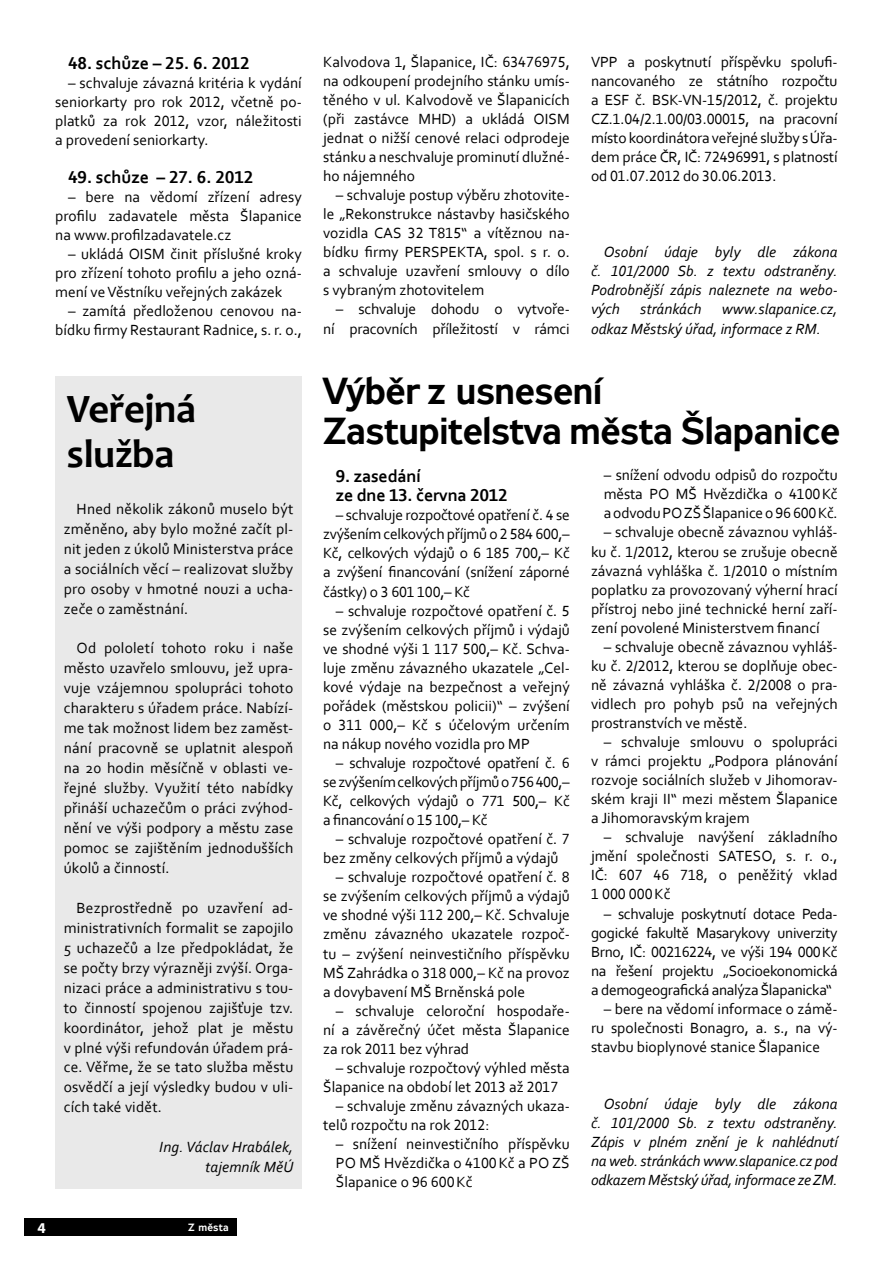
<style>
.page{position:relative;width:893px;height:1263px;background:#fff}
.page>*{position:absolute;margin:0;border:0;box-sizing:border-box;transform-origin:0 0}
.Nadpisy_zpravodaj{font:700 40.5px "Candara";letter-spacing:-.01em;color:#000}
.Nadpisy_zpravodaj-2{font:37.5px "Zeppelin 33";letter-spacing:-.01em;color:#000}
.Texty_zpravodaj{font:700 18px "Corbel";letter-spacing:-.01em;color:#000}
.Texty_zpravodaj-2{font:15.45px/19px "Corbel";color:#000;text-align:justify}
.Texty_zpravodaj-3{font:italic 15.45px/19px "Corbel";color:#000;text-align:justify}
.t1{font:700 15px "Myriad Pro";color:#fff}
.t2{font:10.5px "Zeppelin 33";letter-spacing:.02em;color:#fff}
</style>
<div class="page">
<div style="left:24px;top:1219px;width:213px;height:17px;background:#000"></div>
<div style="left:55px;top:376px;width:247px;height:812px;background:#e9e9e9"></div>
<p class="Texty_zpravodaj" style="left:68px;top:52px;width:183px">48. schůze – 25. 6. 2012</p>
<p class="Texty_zpravodaj-2" style="left:55px;top:73px;width:248px;text-indent:13px">– schvaluje závazná kritéria k vydání seniorkarty pro rok 2012, včetně po&shy;platků za rok 2012, vzor, náležitosti a provedení seniorkarty.</p>
<p class="Texty_zpravodaj" style="left:68px;top:166px;width:187px">49. schůze – 27. 6. 2012</p>
<p class="Texty_zpravodaj-2" style="left:55px;top:187px;width:248px;text-indent:13px">– bere na vědomí zřízení adresy profilu zadavatele města Šlapanice na www.profilzadavatele.cz</p>
<p class="Texty_zpravodaj-2" style="left:55px;top:244px;width:248px;text-indent:13px">– ukládá OISM činit příslušné kroky pro zřízení tohoto profilu a jeho ozná&shy;mení veVěstníku veřejných zakázek</p>
<p class="Texty_zpravodaj-2" style="left:55px;top:301px;width:248px;text-align:right">– zamítá předloženou cenovou na&shy;bídku firmy Restaurant Radnice, s. r. o.,</p>
<p class="Nadpisy_zpravodaj" style="left:67px;top:383px;width:130px">Veřejná</p>
<p class="Nadpisy_zpravodaj" style="left:67px;top:428px;width:109px">služba</p>
<p class="Texty_zpravodaj-2" style="left:64px;top:498px;width:231px;line-height:20px;text-indent:13px">Hned několik zákonů muselo být změněno, aby bylo možné začít pl&shy;nit jeden z úkolů Ministerstva práce a sociálních věcí – realizovat služby pro osoby v hmotné nouzi a ucha&shy;zeče o zaměstnání.</p>
<p class="Texty_zpravodaj-2" style="left:64px;top:638px;width:231px;line-height:20px;text-indent:13px">Od pololetí tohoto roku i naše město uzavřelo smlouvu, jež upra&shy;vuje vzájemnou spolupráci tohoto charakteru s úřadem práce. Nabízí&shy;me tak možnost lidem bez zaměst&shy;nání pracovně se uplatnit alespoň na 20 hodin měsíčně v oblasti ve&shy;řejné služby. Využití této nabídky přináší uchazečům o práci zvýhod&shy;nění ve výši podpory a městu zase pomoc se zajištěním jednodušších úkolů a činností.</p>
<p class="Texty_zpravodaj-2" style="left:64px;top:897px;width:231px;line-height:20px;text-indent:13px">Bezprostředně po uzavření ad&shy;ministrativních formalit se zapojilo 5 uchazečů a lze předpokládat, že se počty brzy výrazněji zvýší. Orga&shy;nizaci práce a administrativu s tou&shy;to činností spojenou zajišťuje tzv. koordinátor, jehož plat je městu v plné výši refundován úřadem prá&shy;ce. Věřme, že se tato služba městu osvědčí a její výsledky budou v uli&shy;cích také vidět.</p>
<p class="Texty_zpravodaj-3" style="left:159px;top:1137px;width:136px">Ing. Václav Hrabálek,</p>
<p class="Texty_zpravodaj-3" style="left:205px;top:1157px;width:90px">tajemník MěÚ</p>
<p class="t1" style="left:37px;top:1218px;width:10px">4</p>
<p class="t2" style="left:188px;top:1221px;width:42px">Z města</p>
<p class="Texty_zpravodaj-2" style="left:323px;top:52px;width:248px">Kalvodova 1, Šlapanice, IČ: 63476975, na odkoupení prodejního stánku umís&shy;těného v ul. Kalvodově ve Šlapanicích (při zastávce MHD) a ukládá OISM jednat o nižší cenové relaci odprodeje stánku a neschvaluje prominutí dlužné&shy;ho nájemného</p>
<p class="Texty_zpravodaj-2" style="left:323px;top:185px;width:248px;text-indent:13px">– schvaluje postup výběru zhotovite&shy;le „Rekonstrukce nástavby hasičského vozidla CAS 32 T815“ a vítěznou na&shy;bídku firmy PERSPEKTA, spol. s r. o. a schvaluje uzavření smlouvy o dílo s vybraným zhotovitelem</p>
<p class="Texty_zpravodaj-2" style="left:323px;top:299px;width:248px;text-align:right">– schvaluje dohodu o vytvoře&shy;ní pracovních příležitostí v rámci</p>
<p class="Texty_zpravodaj-2" style="left:591px;top:52px;width:248px">VPP a poskytnutí příspěvku spolufi&shy;nancovaného ze státního rozpočtu a ESF č. BSK-VN-15/2012, č. projektu CZ.1.04/2.1.00/03.00015, na pracovní místo koordinátora veřejné služby sÚřa&shy;dem práce ČR, IČ: 72496991, s platností od 01.07.2012 do 30.06.2013.</p>
<p class="Texty_zpravodaj-3" style="left:591px;top:242px;width:248px;text-indent:13px">Osobní údaje byly dle zákona č. 101/2000 Sb. z textu odstraněny.<br>Podrobnější zápis naleznete na webo&shy;vých</p>
<p class="Texty_zpravodaj-3" style="left:640px;top:299px;width:63px">stránkách</p>
<p class="Texty_zpravodaj-3" style="left:591px;top:299px;width:248px;text-indent:131px">www.slapanice.cz, odkaz Městský úřad, informace z RM.</p>
<p class="Nadpisy_zpravodaj-2" style="left:323px;top:370px;width:280px">Výběr z usnesení</p>
<p class="Nadpisy_zpravodaj-2" style="left:323px;top:410px;width:518px">Zastupitelstva města Šlapanice</p>
<p class="Texty_zpravodaj" style="left:336px;top:465px;width:86px">9. zasedání</p>
<p class="Texty_zpravodaj" style="left:336px;top:484px;width:173px">ze dne 13. června 2012</p>
<p class="Texty_zpravodaj-2" style="left:323px;top:505px;width:248px;text-indent:13px">– schvaluje rozpočtové opatření č. 4 se zvýšením celkových příjmů o 2 584 600,– Kč, celkových výdajů o 6 185 700,– Kč a zvýšení financování (snížení záporné částky) o 3 601 100,– Kč</p>
<p class="Texty_zpravodaj-2" style="left:323px;top:600px;width:248px;text-indent:13px">– schvaluje rozpočtové opatření č. 5 se zvýšením celkových příjmů i výdajů ve shodné výši 1 117 500,– Kč. Schva&shy;luje změnu závazného ukazatele „Cel&shy;kové výdaje na bezpečnost a veřejný pořádek (městskou policii)“ – zvýšení o 311 000,– Kč s účelovým určením na nákup nového vozidla pro MP</p>
<p class="Texty_zpravodaj-2" style="left:323px;top:753px;width:248px;text-indent:13px">– schvaluje rozpočtové opatření č. 6 se zvýšením celkových příjmů o756400,– Kč, celkových výdajů o 771 500,– Kč a financování o 15 100,– Kč</p>
<p class="Texty_zpravodaj-2" style="left:323px;top:829px;width:248px;text-indent:13px">– schvaluje rozpočtové opatření č. 7 bez změny celkových příjmů a výdajů</p>
<p class="Texty_zpravodaj-2" style="left:323px;top:867px;width:248px;text-indent:13px">– schvaluje rozpočtové opatření č. 8 se zvýšením celkových příjmů a výdajů ve shodné výši 112 200,– Kč. Schvaluje změnu závazného ukazatele rozpoč&shy;tu – zvýšení neinvestičního příspěvku MŠ Zahrádka o 318 000,– Kč na provoz a dovybavení MŠ Brněnská pole</p>
<p class="Texty_zpravodaj-2" style="left:323px;top:1001px;width:248px;text-indent:13px">– schvaluje celoroční hospodaře&shy;ní a závěrečný účet města Šlapanice za rok 2011 bez výhrad</p>
<p class="Texty_zpravodaj-2" style="left:323px;top:1058px;width:248px;text-indent:13px">– schvaluje rozpočtový výhled města<br>Šlapanice na období let 2013 až 2017</p>
<p class="Texty_zpravodaj-2" style="left:323px;top:1096px;width:248px;text-indent:13px">– schvaluje změnu závazných ukaza&shy;telů rozpočtu na rok 2012:</p>
<p class="Texty_zpravodaj-2" style="left:336px;top:1134px;width:235px">– snížení neinvestičního příspěvku PO MŠ Hvězdička o 4100Kč a PO ZŠ Šlapanice o 96 600Kč</p>
<p class="Texty_zpravodaj-2" style="left:604px;top:465px;width:235px">– snížení odvodu odpisů do rozpočtu města PO MŠ Hvězdička o 4100Kč aodvodu POZŠ Šlapanice o96 600Kč.</p>
<p class="Texty_zpravodaj-2" style="left:591px;top:522px;width:248px;text-indent:13px">– schvaluje obecně závaznou vyhláš&shy;ku č. 1/2012, kterou se zrušuje obecně závazná vyhláška č. 1/2010 o místním poplatku za provozovaný výherní hrací přístroj nebo jiné technické herní zaří&shy;zení povolené Ministerstvem financí</p>
<p class="Texty_zpravodaj-2" style="left:591px;top:637px;width:248px;text-indent:13px">– schvaluje obecně závaznou vyhláš&shy;ku č. 2/2012, kterou se doplňuje obec&shy;ně závazná vyhláška č. 2/2008 o pra&shy;vidlech pro pohyb psů na veřejných prostranstvích ve městě.</p>
<p class="Texty_zpravodaj-2" style="left:591px;top:732px;width:248px;text-indent:13px">– schvaluje smlouvu o spolupráci v rámci projektu „Podpora plánování rozvoje sociálních služeb v Jihomorav&shy;ském kraji II“ mezi městem Šlapanice a Jihomoravským krajem</p>
<p class="Texty_zpravodaj-2" style="left:591px;top:827px;width:248px;text-indent:13px">– schvaluje navýšení základního jmění společnosti SATESO, s. r. o., IČ: 607 46 718, o peněžitý vklad 1 000 000Kč</p>
<p class="Texty_zpravodaj-2" style="left:591px;top:903px;width:248px;text-indent:13px">– schvaluje poskytnutí dotace Peda&shy;gogické fakultě Masarykovy univerzity Brno, IČ: 00216224, ve výši 194 000Kč na řešení projektu „Socioekonomická a demogeografická analýza Šlapanicka“</p>
<p class="Texty_zpravodaj-2" style="left:591px;top:999px;width:248px;text-indent:13px">– bere na vědomí informace o zámě&shy;ru společnosti Bonagro, a. s., na vý&shy;stavbu bioplynové stanice Šlapanice</p>
<p class="Texty_zpravodaj-3" style="left:591px;top:1094px;width:248px;text-indent:13px">Osobní údaje byly dle zákona č. 101/2000 Sb. z textu odstraněny.<br>Zápis v plném znění je k nahlédnutí na web. stránkách www.slapanice.cz pod odkazem Městský úřad, informace ze ZM.</p>
</div>
